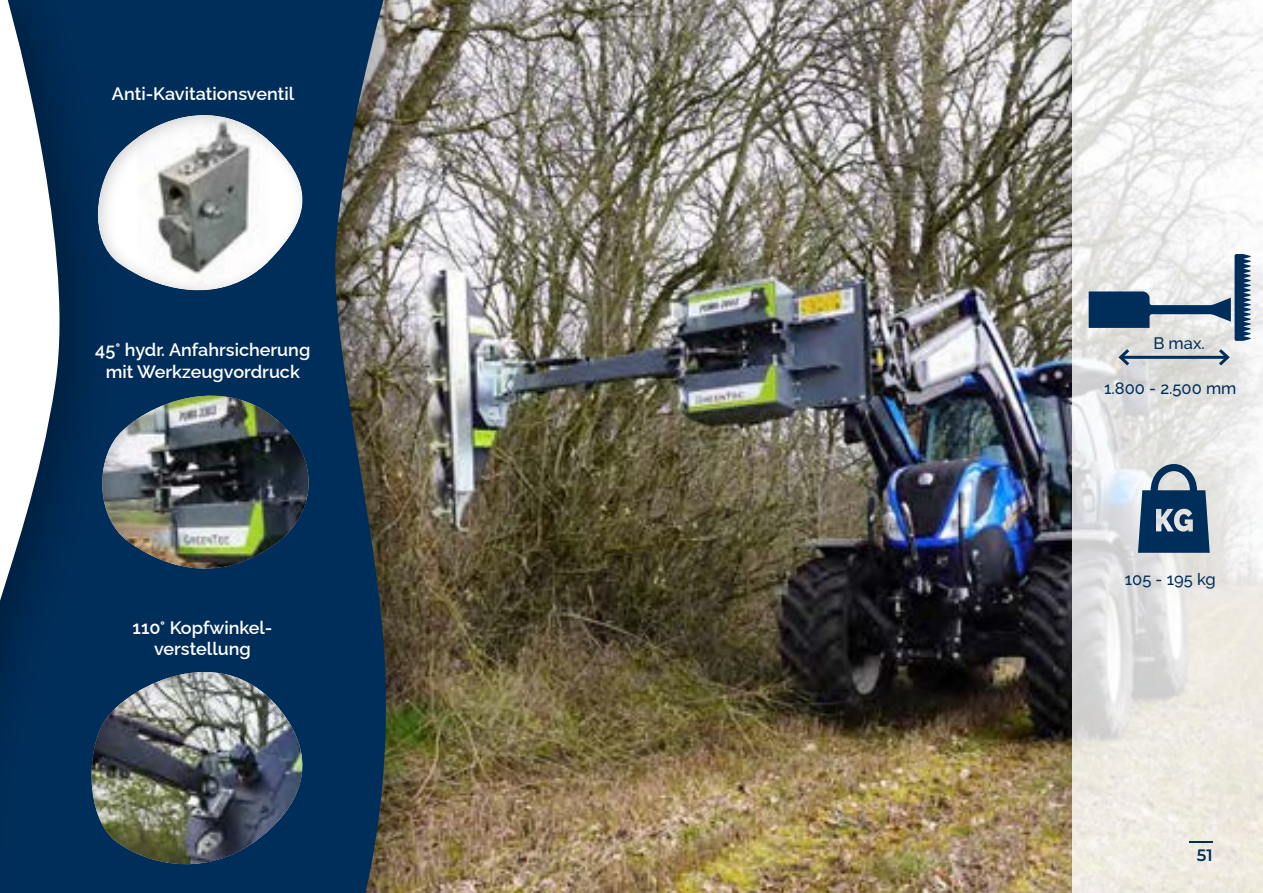
<style>
.page{position:relative;width:1263px;height:893px;background:#fff}
.page>*{position:absolute;margin:0;border:0;box-sizing:border-box;transform-origin:0 0}
.t1{font:600 18px/21.6px "Raleway";color:#fff;text-align:center}
.t2{font:500 16.5px "Raleway";color:#002e5b}
.t3{font:600 16.5px "Montserrat";color:#002e5b}
</style>
<div class="page">
<img style="left:456px;top:0;width:563px;height:893px">
<div style="left:0;top:0;width:456px;height:893px;background:#000;opacity:.43"></div>
<svg style="left:130px;top:0;width:262px;height:893px;background:#14385a"></svg>
<div style="left:0;top:0;width:130px;height:893px;background:#002e5b"></div>
<svg style="left:0;top:0;width:78px;height:707px"></svg>
<div style="left:96px;top:113px;width:208px;height:178px;background:#000;opacity:.2"></div>
<div style="left:100px;top:393px;width:210px;height:177px;background:#000;opacity:.2"></div>
<div style="left:90px;top:670px;width:213px;height:195px;background:#000;opacity:.2"></div>
<div style="left:1019px;top:0;width:244px;height:893px;background:#000;opacity:.5"></div>
<svg style="left:1072px;top:0;width:191px;height:893px"></svg>
<svg style="left:1138px;top:464px;width:72px;height:89px;background:#506e8a"></svg>
<div style="left:1075px;top:303px;width:188px;height:127px;background:#000;opacity:.75"></div>
<svg style="left:1089px;top:254px;width:161px;height:115px"></svg>
<hr style="left:1189px;top:841px;width:24px;height:2px;background:#002e5b">
<p class="t1" style="left:112px;top:81px;width:184px">Anti-Kavitationsventil</p>
<p class="t1" style="left:95px;top:337px;width:216px">45° hydr. Anfahrsicherung mit Werkzeugvordruck</p>
<p class="t1" style="left:133px;top:615px;width:141px">110° Kopfwinkel&shy;verstellung</p>
<p class="t2" style="left:1153px;top:334px;width:53px">B max.</p>
<p class="t2" style="left:1104px;top:379px;width:134px">1.800 - 2.500 mm</p>
<p class="t2" style="left:1125px;top:570px;width:93px">105 - 195 kg</p>
<p class="t3" style="left:1197px;top:843px;width:17px">51</p>
</div>
